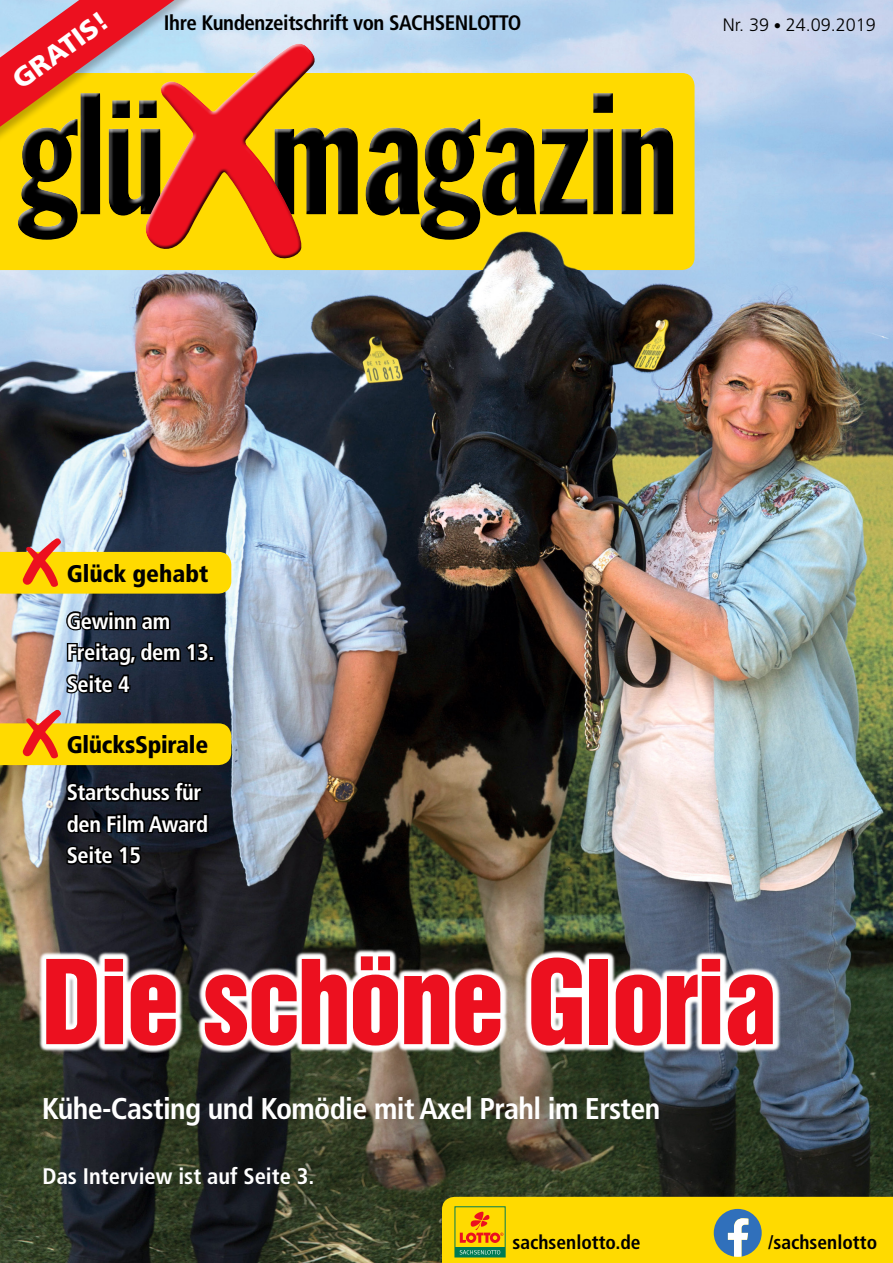
<style>
.page{position:relative;width:893px;height:1263px;background:#fff}
.page>*{position:absolute;margin:0;border:0;box-sizing:border-box;transform-origin:0 0}
.t1{font:106.65px "Helvetica Inserat LT Std";letter-spacing:-.02em;color:#ec101f}
.t2{font:700 condensed 30px "Frutiger LT Std";letter-spacing:-.02em;color:#fff}
.t3{font:900 27px "Frutiger LT Std";color:#fff}
.t4{font:900 condensed 24px "Frutiger LT Std";letter-spacing:-.01em;color:#000}
.t5{font:700 condensed 22.5px/31.5px "Frutiger LT Std";letter-spacing:-.015em;color:#fff}
.t6{font:700 condensed 21px "Frutiger LT Std";letter-spacing:-.02em;color:#000}
.t7{font:700 condensed 19.5px "Frutiger LT Std";color:#000}
.t8{font:300 18px "Frutiger LT Std";color:#000}
</style>
<div class="page">
<img style="left:0;top:0;width:893px;height:1263px">
<div style="left:0;top:73px;width:694px;height:197px;background:#ffda00"></div>
<div style="left:271px;top:91px;width:407px;height:149px;background:#000;opacity:.75"></div>
<svg style="left:39px;top:948px;width:742px;height:105px"></svg>
<svg style="left:64px;top:780px;width:146px;height:86px;background:#0f1117"></svg>
<svg style="left:0;top:538px;width:231px;height:157px;background:#837849"></svg>
<svg style="left:0;top:709px;width:231px;height:56px;background:#d2ab17"></svg>
<img style="left:370px;top:194px;width:324px;height:221px">
<svg style="left:0;top:0;width:319px;height:259px;background:#c78339"></svg>
<svg style="left:442px;top:1197px;width:451px;height:66px;background:#efd00e"></svg>
<p class="t3" style="left:6px;top:69px;width:112px;rotate:-36deg">GRATIS!</p>
<p class="t6" style="left:164px;top:10px;width:359px">Ihre Kundenzeitschrift von SACHSENLOTTO</p>
<p class="t4" style="left:67px;top:559px;width:143px">Glück gehabt</p>
<p class="t5" style="left:67px;top:605px;width:149px">Gewinn am<br>Freitag, dem 13.<br>Seite 4</p>
<p class="t4" style="left:67px;top:730px;width:143px">GlücksSpirale</p>
<p class="t5" style="left:67px;top:777px;width:143px">Startschuss für den Film Award<br>Seite 15</p>
<p class="t8" style="left:723px;top:14px;width:155px">Nr. 39 ● 24.09.2019</p>
<h1 class="t1" style="left:42px;top:938px;width:737px">Die schöne Gloria</h1>
<h2 class="t2" style="left:42px;top:1091px;width:620px">Kühe-Casting und Komödie mit Axel Prahl im Ersten</h2>
<p class="t5" style="left:43px;top:1161px;width:273px">Das Interview ist auf Seite 3.</p>
<p class="t7" style="left:512px;top:1230px;width:130px">sachsenlotto.de</p>
<p class="t7" style="left:768px;top:1230px;width:111px">/sachsenlotto</p>
</div>
